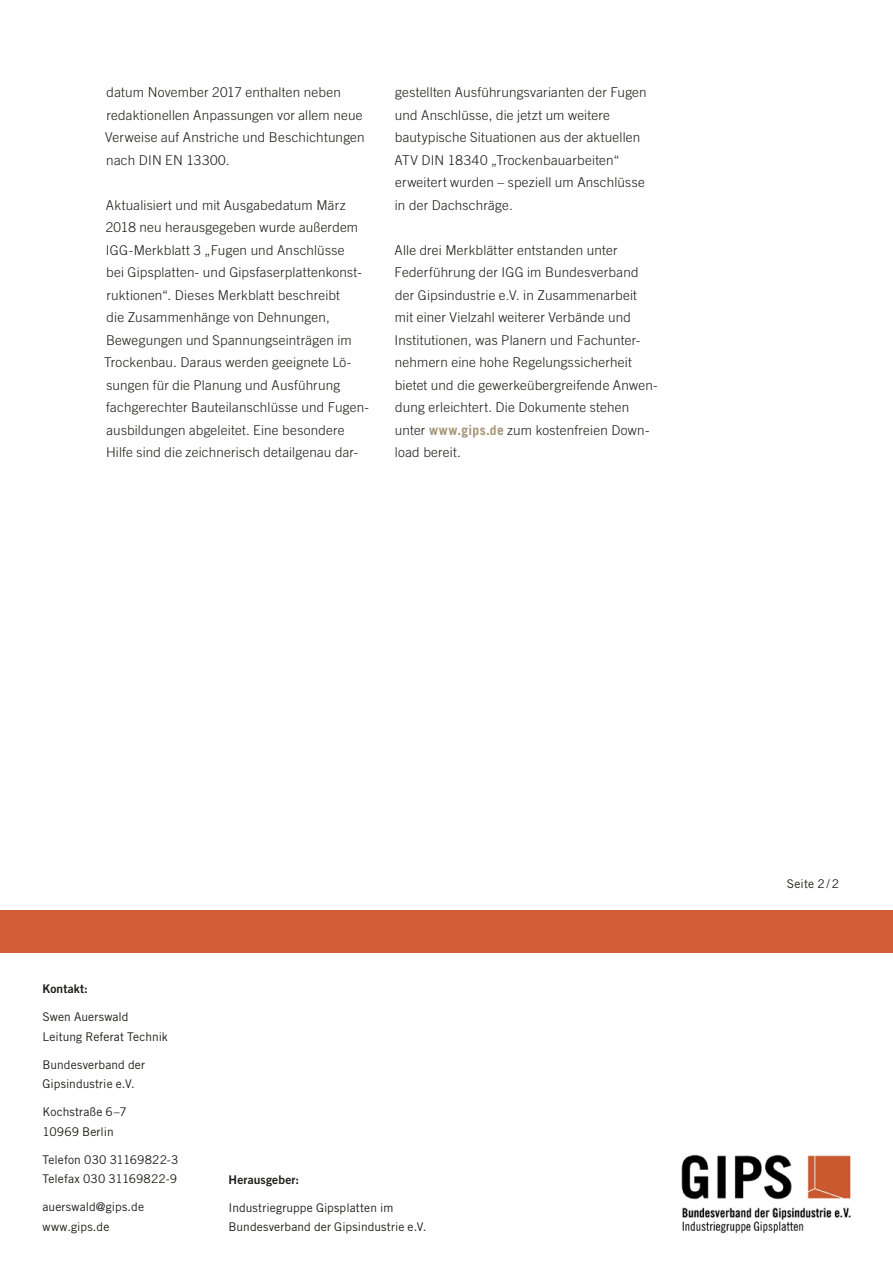
<style>
.page{position:relative;width:893px;height:1263px;background:#fff}
.page>*{position:absolute;margin:0;border:0;box-sizing:border-box;transform-origin:0 0}
.t1{font:300 13.5px/22.5px "Trade Gothic LT Std";letter-spacing:.015em;color:#1d1d1b}
.t2{font:12px/19.5px "Trade Gothic LT Std";letter-spacing:.01em;color:#1d1d1b}
.t3{font:12px "Trade Gothic LT Std Bd 2";letter-spacing:.015em;color:#1d1d1b}
.s1{font-weight:700;color:#a59475}
</style>
<div class="page">
<div style="left:0;top:910px;width:893px;height:42px;background:#d15e37"></div>
<img style="left:681px;top:1154px;width:170px;height:80px">
<p class="t1" style="left:105px;top:81px;width:261px">datum November 2017 enthalten neben redaktionellen Anpassungen vor allem neue Verweise auf Anstriche und Beschichtungen nach DIN EN 13300.</p>
<p class="t1" style="left:104px;top:194px;width:267px">Aktualisiert und mit Ausgabedatum März 2018 neu herausgegeben wurde außerdem IGG-Merkblatt 3 „Fugen und Anschlüsse<br>bei Gipsplatten- und Gipsfaserplattenkonst&shy;ruktionen“. Dieses Merkblatt beschreibt<br>die Zusammenhänge von Dehnungen, Bewegungen und Spannungseinträgen im Trockenbau. Daraus werden geeignete Lö&shy;sungen für die Planung und Ausführung fachgerechter Bauteilanschlüsse und Fugen&shy;ausbildungen abgeleitet. Eine besondere Hilfe sind die zeichnerisch detailgenau dar-</p>
<p class="t1" style="left:395px;top:81px;width:254px">gestellten Ausführungsvarianten der Fugen und Anschlüsse, die jetzt um weitere bautypische Situationen aus der aktuellen ATV DIN 18340 „Trockenbauarbeiten“ erweitert wurden – speziell um Anschlüsse in der Dachschräge.</p>
<p class="t1" style="left:395px;top:239px;width:265px">Alle drei Merkblätter entstanden unter Federführung der IGG im Bundesverband der Gipsindustrie e.V. in Zusammenarbeit mit einer Vielzahl weiterer Verbände und Institutionen, was Planern und Fachunter&shy;nehmern eine hohe Regelungssicherheit bietet und die gewerkeübergreifende Anwen&shy;dung erleichtert. Die Dokumente stehen unter <span class="s1">www.gips.de</span> zum kostenfreien Down&shy;load bereit.</p>
<p class="t3" style="left:43px;top:981px;width:47px">Kontakt:</p>
<p class="t2" style="left:43px;top:1007px;width:127px">Swen Auerswald<br>Leitung Referat Technik</p>
<p class="t2" style="left:43px;top:1054px;width:104px">Bundesverband der<br>Gipsindustrie e.V.</p>
<p class="t2" style="left:43px;top:1102px;width:86px">Kochstraße 6–7<br>10969 Berlin</p>
<p class="t2" style="left:43px;top:1149px;width:137px">Telefon 030 31169822-3<br>Telefax 030 31169822-9</p>
<p class="t2" style="left:43px;top:1197px;width:103px">auerswald@gips.de www.gips.de</p>
<p class="t3" style="left:229px;top:1172px;width:72px">Herausgeber:</p>
<p class="t2" style="left:229px;top:1197px;width:200px">Industriegruppe Gipsplatten im<br>Bundesverband der Gipsindustrie e.V.</p>
<p class="t2" style="left:787px;top:874px;width:54px">Seite 2/2</p>
</div>
